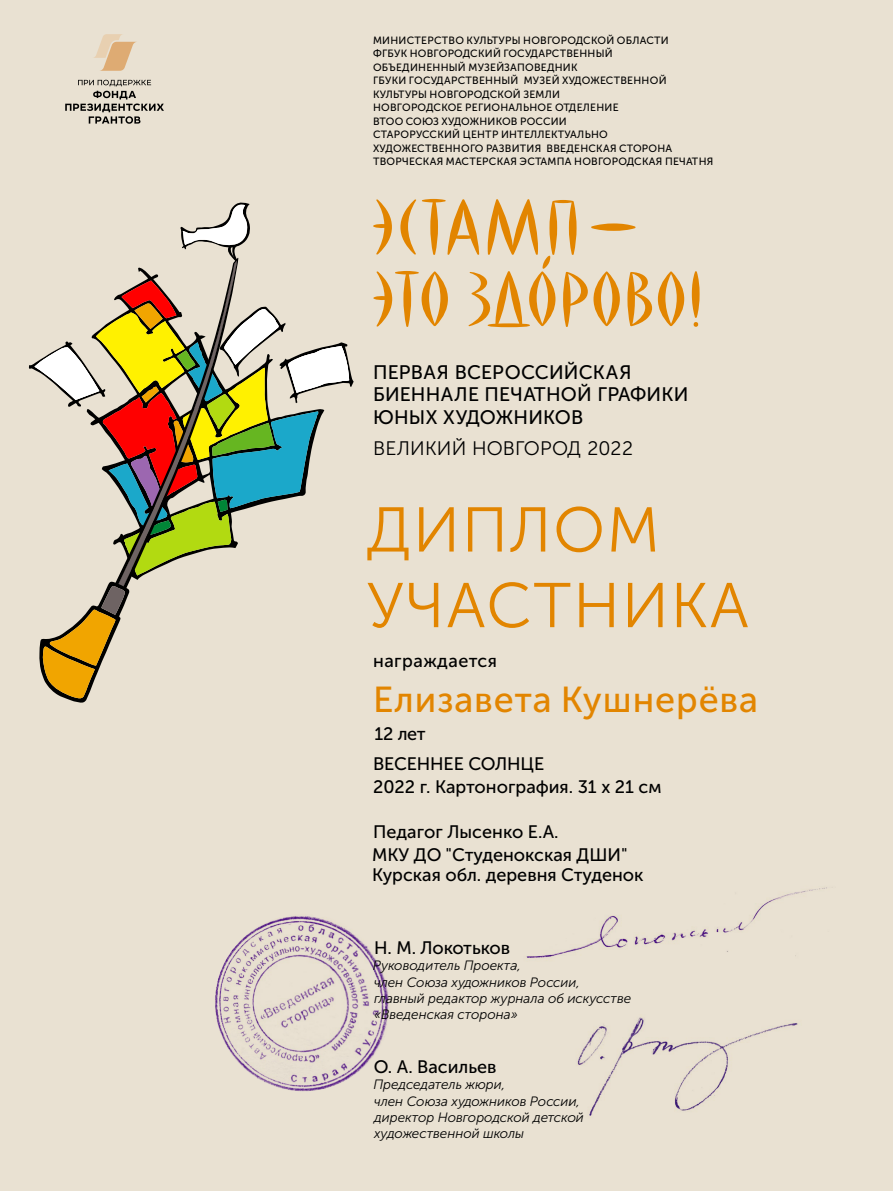
<style>
.page{position:relative;width:893px;height:1191px;background:#fff}
.page>*{position:absolute;margin:0;border:0;box-sizing:border-box;transform-origin:0 0}
.t1{font:63px/75.6px "Museo Sans Cyrl 300";letter-spacing:.025em;color:#e28500}
.t2{font:36px "Museo Sans Cyrl 500";letter-spacing:.025em;color:#e28500}
.t3{font:19.5px/22.5px "Museo Sans Cyrl 500";letter-spacing:.01em;color:#000}
.t4{font:19.5px "Museo Sans Cyrl 300";letter-spacing:.005em;color:#000}
.t5{font:18px/20.9px "Museo Sans Cyrl 500";color:#000}
.t6{font:18px "Museo Sans Cyrl 500";letter-spacing:.025em;color:#000}
.t7{font:italic 13.5px/16.2px "Museo Sans Cyrl 300";color:#000}
.t8{font:10.5px/13.5px "Museo Sans Cyrl 500";letter-spacing:.025em;color:#000}
</style>
<div class="page">
<div style="left:0;top:0;width:893px;height:1190px;background:#e9e1d2"></div>
<svg style="left:94px;top:34px;width:43px;height:37px"></svg>
<svg style="left:65px;top:80px;width:99px;height:44px"></svg>
<svg style="left:28px;top:202px;width:326px;height:501px"></svg>
<svg style="left:658px;top:271px;width:26px;height:55px"></svg>
<svg style="left:692px;top:271px;width:8px;height:56px"></svg>
<svg style="left:373px;top:199px;width:279px;height:128px"></svg>
<img style="left:215px;top:914px;width:177px;height:177px;border-radius:89px">
<img style="left:577px;top:1017px;width:221px;height:99px">
<img style="left:526px;top:887px;width:301px;height:71px">
<p class="t8" style="left:373px;top:34px;width:342px">МИНИСТЕРСТВО КУЛЬТУРЫ НОВГОРОДСКОЙ ОБЛАСТИ<br>ФГБУК НОВГОРОДСКИЙ ГОСУДАРСТВЕННЫЙ<br>ОБЪЕДИНЕННЫЙ МУЗЕЙЗАПОВЕДНИК<br>ГБУКИ ГОСУДАРСТВЕННЫЙ МУЗЕЙ ХУДОЖЕСТВЕННОЙ КУЛЬТУРЫ НОВГОРОДСКОЙ ЗЕМЛИ<br>НОВГОРОДСКОЕ РЕГИОНАЛЬНОЕ ОТДЕЛЕНИЕ<br>ВТОО СОЮЗ ХУДОЖНИКОВ РОССИИ<br>СТАРОРУССКИЙ ЦЕНТР ИНТЕЛЛЕКТУАЛЬНО ХУДОЖЕСТВЕННОГО РАЗВИТИЯ ВВЕДЕНСКАЯ СТОРОНА ТВОРЧЕСКАЯ МАСТЕРСКАЯ ЭСТАМПА НОВГОРОДСКАЯ ПЕЧАТНЯ</p>
<h3 class="t3" style="left:373px;top:362px;width:317px">ПЕРВАЯ ВСЕРОССИЙСКАЯ<br>БИЕННАЛЕ ПЕЧАТНОЙ ГРАФИКИ<br>ЮНЫХ ХУДОЖНИКОВ</h3>
<h3 class="t4" style="left:373px;top:440px;width:261px">ВЕЛИКИЙ НОВГОРОД 2022</h3>
<h1 class="t1" style="left:367px;top:498px;width:384px">ДИПЛОМ<br>УЧАСТНИКА</h1>
<h3 class="t6" style="left:373px;top:653px;width:125px">награждается</h3>
<h2 class="t2" style="left:373px;top:685px;width:387px">Елизавета Кушнерёва</h2>
<h3 class="t5" style="left:374px;top:725px;width:53px">12 лет</h3>
<h3 class="t5" style="left:373px;top:755px;width:173px">ВЕСЕННЕЕ СОЛНЦЕ</h3>
<h3 class="t5" style="left:373px;top:777px;width:290px">2022 г. Картонография. 31 x 21 см</h3>
<h3 class="t5" style="left:373px;top:822px;width:187px">Педагог Лысенко Е.А.</h3>
<h3 class="t5" style="left:372px;top:845px;width:273px">МКУ ДО "Студенокская ДШИ"<br>Курская обл. деревня Студенок</h3>
<h3 class="t5" style="left:374px;top:939px;width:138px">Н. М. Локотьков</h3>
<p class="t7" style="left:373px;top:959px;width:260px">Руководитель Проекта,<br>член Союза художников России, главный редактор журнала об искусстве «Введенская сторона»</p>
<h3 class="t5" style="left:374px;top:1058px;width:124px">О. А. Васильев</h3>
<p class="t7" style="left:373px;top:1077px;width:212px">Председатель жюри,<br>член Союза художников России, директор Новгородской детской художественной школы</p>
</div>
